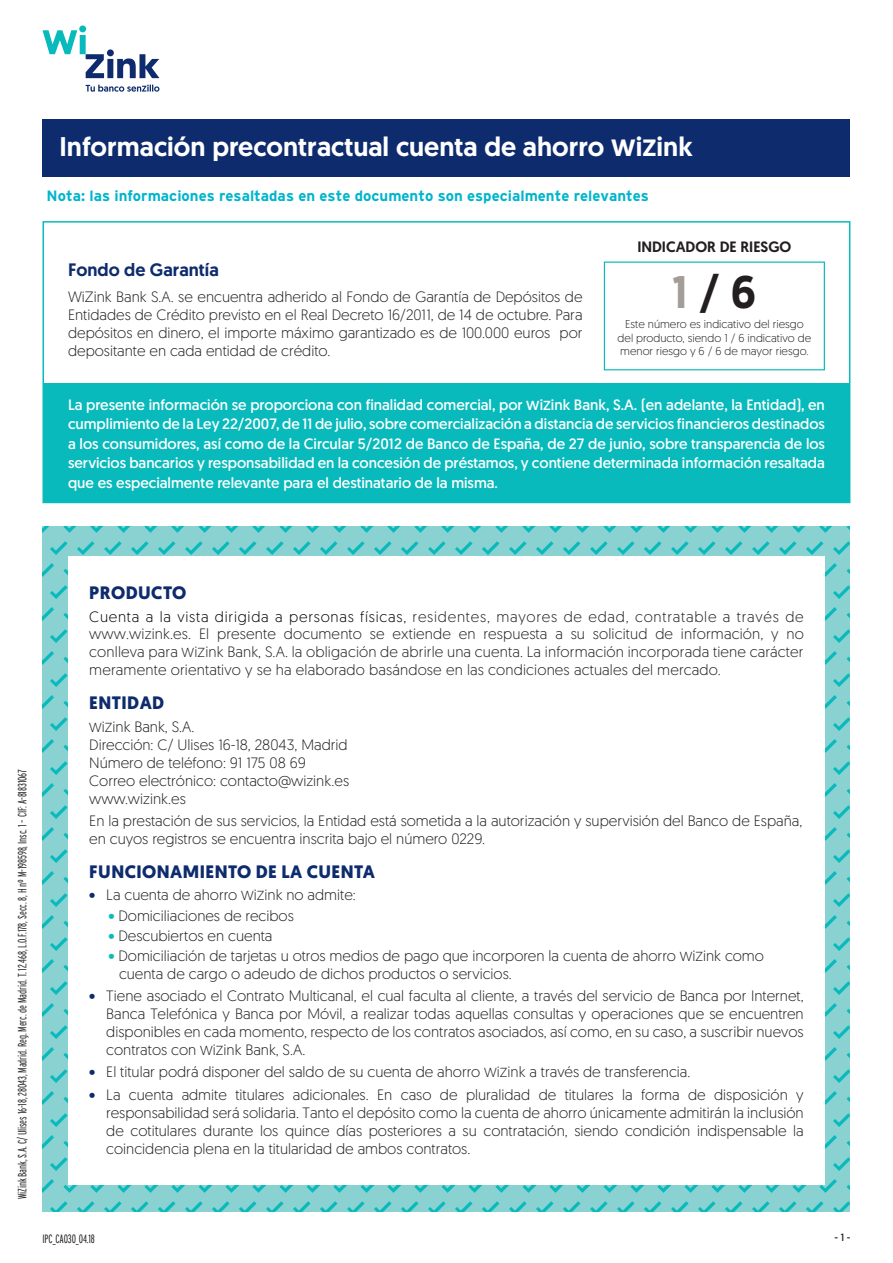
<style>
.page{position:relative;width:893px;height:1263px;background:#fff}
.page>*{position:absolute;margin:0;border:0;box-sizing:border-box;transform-origin:0 0}
.t1{font:45.6px "Geomanist WZ Medium";color:#231f20}
.t2{font:27px "Geomanist WZ Medium";color:#fff}
.t3{font:18px "Geomanist WZ Bold";letter-spacing:.025em;color:#0d2b6d}
.t4{font:18px "Geomanist WZ Medium";color:#0d2b6d}
.t5{font:15px/18px "Geomanist WZ Light";color:#231f20;text-align:justify}
.t6{font:15px/19.5px "Geomanist WZ Book";color:#fff;text-align:justify}
.t7{font:700 15px "Interstate";color:#00b5cc}
.t8{font:15px "Geomanist WZ Medium";color:#231f20}
.t9{font:300 extra-condensed 12px "Interstate";letter-spacing:-.01em;color:#231f20}
.t10{font:11.4px/13.6px "Geomanist WZ Light";color:#231f20;text-align:center}
.t11{font:10.5px "Geomanist WZ Book";color:#231f20}
.s1{color:#a39d99}
.s2{color:#000}
.s3{color:#0d2b6d}
.s4{color:#08babb}
</style>
<div class="page">
<svg style="left:43px;top:527px;width:807px;height:685px;background:#79cfce"></svg>
<div style="left:68px;top:556px;width:757px;height:628px;background:#fff"></div>
<svg style="left:43px;top:26px;width:116px;height:52px"></svg>
<svg style="left:86px;top:85px;width:73px;height:7px"></svg>
<div style="left:43px;top:384px;width:807px;height:119px;background:#08babb"></div>
<div style="left:43px;top:119px;width:807px;height:57px;background:#0d2b6d"></div>
<div style="left:604px;top:262px;width:221px;height:108px;border:1px solid #08babb"></div>
<div style="left:43px;top:221px;width:807px;height:282px;border:2px solid #08babb"></div>
<p class="t2" style="left:60px;top:129px;width:635px">Información precontractual cuenta de ahorro æiΩink</p>
<p class="t7" style="left:47px;top:188px;width:604px">Nota: las informaciones resaltadas en este documento son especialmente relevantes</p>
<p class="t4" style="left:68px;top:258px;width:152px">Fondo de Garantía</p>
<p class="t5" style="left:68px;top:288px;width:516px">WiZink Bank S.A. se encuentra adherido al Fondo de Garantía de Depósitos de Entidades de Crédito previsto en el Real Decreto 16/2011, de 14 de octubre. Para depósitos en dinero, el importe máximo garantizado es de 100.000 euros por depositante en cada entidad de crédito.</p>
<p class="t8" style="left:637px;top:236px;width:156px">INDICADOR DE RIESGO</p>
<p class="t1" style="left:672px;top:261px;width:86px"><span class="s1">1</span> / 6</p>
<p class="t10" style="left:618px;top:317px;width:195px">Este número es indicativo del riesgo del producto, siendo 1 / 6 indicativo de menor riesgo y 6 / 6 de mayor riesgo.</p>
<p class="t6" style="left:68px;top:394px;width:758px">La presente información se proporciona con finalidad comercial, por æiΩink Bank, S.A. (en adelante, la Entidad), en cumplimiento de la Ley 22/2007, de 11 de julio, sobre comercialización a distancia de servicios financieros destinados a los consumidores, así como de la Circular 5/2012 de Banco de España, de 27 de junio, sobre transparencia de los servicios bancarios y responsabilidad en la concesión de préstamos, y contiene determinada información resaltada que es especialmente relevante para el destinatario de la misma.</p>
<p class="t9" style="left:15px;top:1199px;width:431px;rotate:-90deg">WiZink Bank, S.A. C/ Ulises 16-18, 28043, Madrid. Reg. Merc. de Madrid. T. 12.468, L.0.F.178, Secc. 8, H nº M-198598, Insc. 1 – CIF: A-81831067</p>
<p class="t3" style="left:89px;top:580px;width:99px">PRODUCTO</p>
<p class="t5" style="left:89px;top:607px;width:716px"><span class="s2">Cuenta a la vista dirigida a personas físicas,</span> residentes, mayores de edad, contratable a través de www.wizink.es. El presente documento se extiende en respuesta a su solicitud de información, y no conlleva para æiΩink Bank, S.A. la obligación de abrirle una cuenta. La información incorporada tiene carácter meramente orientativo y se ha elaborado basándose en las condiciones actuales del mercado.</p>
<p class="t3" style="left:89px;top:691px;width:76px">ENTIDAD</p>
<p class="t5" style="left:89px;top:717px;width:107px">æiΩink Bank, S.A.</p>
<p class="t5" style="left:89px;top:735px;width:260px">Dirección: C/ Ulises 16-18, 28043, Madrid</p>
<p class="t5" style="left:89px;top:753px;width:218px">Número de teléfono: 91 175 08 69</p>
<p class="t5" style="left:89px;top:771px;width:261px">Correo electrónico: contacto@wizink.es</p>
<p class="t5" style="left:89px;top:789px;width:98px">www.wizink.es</p>
<p class="t5" style="left:89px;top:811px;width:714px">En la prestación de sus servicios, la Entidad está sometida a la autorización y supervisión del Banco de España, en cuyos registros se encuentra inscrita bajo el número 0229.</p>
<p class="t3" style="left:89px;top:860px;width:287px">FUNCIONAMIENTO DE LA CUENTA</p>
<p class="t5" style="left:89px;top:886px;width:268px"><span class="s3">•</span> La cuenta de ahorro æiΩink no admite:</p>
<p class="t5" style="left:108px;top:906px;width:187px"><span class="s4">•</span> Domiciliaciones de recibos</p>
<p class="t5" style="left:108px;top:926px;width:166px"><span class="s4">•</span> Descubiertos en cuenta</p>
<p class="t5" style="left:119px;top:946px;width:646px;text-indent:-11px"><span class="s4">•</span> Domiciliación de tarjetas u otros medios de pago que incorporen la cuenta de ahorro æiΩink como cuenta de cargo o adeudo de dichos productos o servicios.</p>
<p class="t5" style="left:106px;top:986px;width:699px;text-indent:-17px"><span class="s3">•</span> Tiene asociado el Contrato Multicanal, el cual faculta al cliente, a través del servicio de Banca por Internet, Banca Telefónica y Banca por Móvil, a realizar todas aquellas consultas y operaciones que se encuentren disponibles en cada momento, respecto de los contratos asociados, así como, en su caso, a suscribir nuevos contratos con æiΩink Bank, S.A.</p>
<p class="t5" style="left:89px;top:1062px;width:603px"><span class="s3">•</span> El titular podrá disponer del saldo de su cuenta de ahorro æiΩink a través de transferencia.</p>
<p class="t5" style="left:106px;top:1085px;width:699px;text-indent:-17px"><span class="s3">•</span> La cuenta admite titulares adicionales. En caso de pluralidad de titulares la forma de disposición y responsabilidad será solidaria. Tanto el depósito como la cuenta de ahorro únicamente admitirán la inclusión de cotitulares durante los quince días posteriores a su contratación, siendo condición indispensable la coincidencia plena en la titularidad de ambos contratos.</p>
<p class="t9" style="left:43px;top:1232px;width:54px">IPC_CA030_04.18</p>
<p class="t11" style="left:834px;top:1230px;width:18px">- 1 -</p>
</div>
